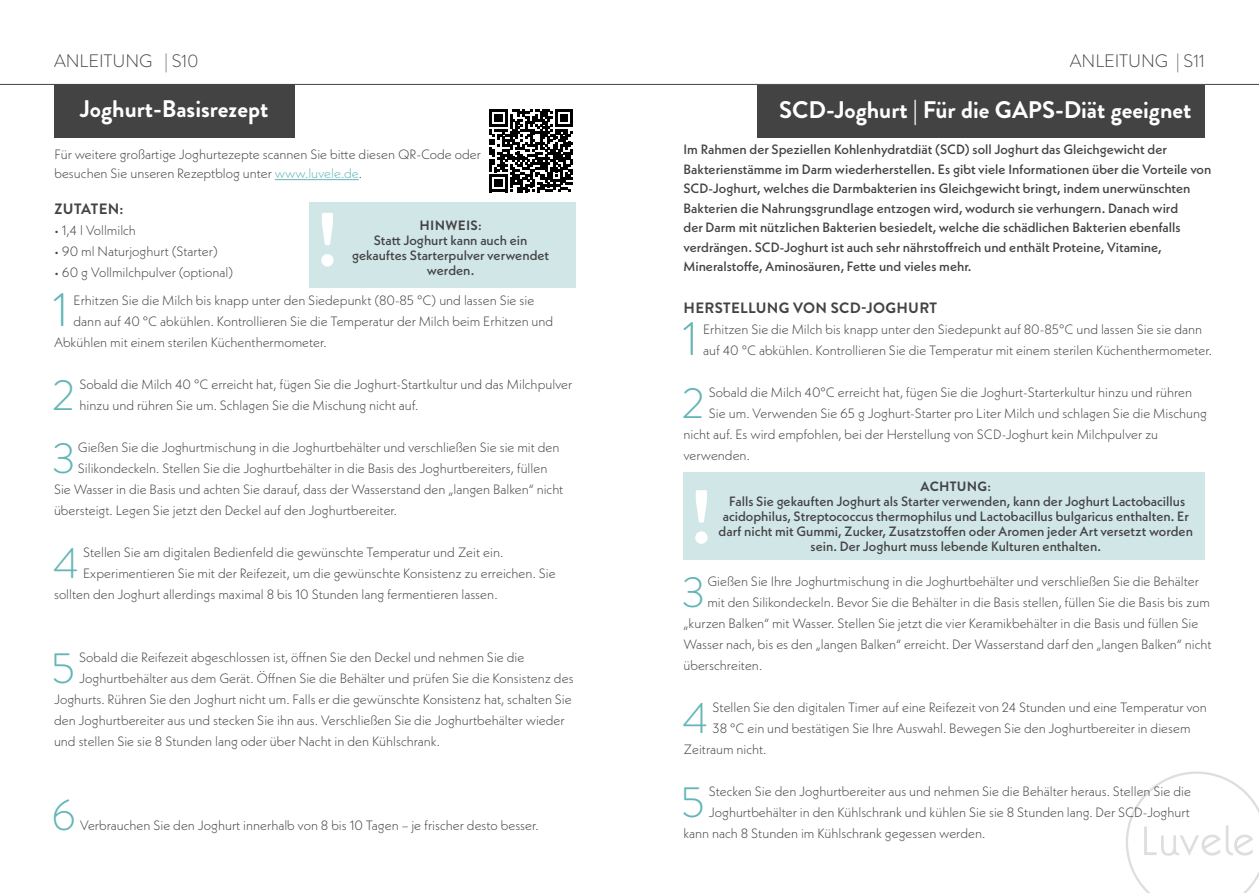
<style>
.page{position:relative;width:1259px;height:893px;background:#fff}
.page>*{position:absolute;margin:0;border:0;box-sizing:border-box;transform-origin:0 0}
.t1{font:700 75.6px "Brandon Grotesque";color:#fff}
.t2{font:300 48.3px "Brandon Grotesque";color:#64b5b6}
.t3{font:300 43.5px "Brandon Grotesque";color:#64b5b6}
.t4{font:700 24px "Brandon Grotesque";color:#fff}
.t5{font:300 18px "Brandon Grotesque";color:#444344}
.t6{font:700 15px "Brandon Grotesque";letter-spacing:.02em;color:#444344}
.t7{font:300 13.5px/21px "Neue Kabel";color:#444344}
.t8{font:500 13.5px/19.5px "Neue Kabel";color:#444344;text-align:center}
.t9{font:700 13.5px "Brandon Grotesque";letter-spacing:.02em;color:#444344}
.s1{color:#64b5b6}
</style>
<div class="page">
<svg style="left:1126px;top:771px;width:133px;height:122px"></svg>
<hr style="left:0;top:84px;width:1259px;height:1px;background:#444344">
<hr style="left:275px;top:179px;width:84px;height:1px;background:#64b5b6">
<div style="left:309px;top:203px;width:266px;height:85px;background:#d1e6e7"></div>
<div style="left:54px;top:84px;width:240px;height:54px;background:#444344"></div>
<svg style="left:490px;top:109px;width:83px;height:83px"></svg>
<div style="left:757px;top:85px;width:448px;height:53px;background:#444344"></div>
<div style="left:683px;top:473px;width:521px;height:87px;background:#d1e6e7"></div>
<h3 class="t5" style="left:54px;top:49px;width:146px">ANLEITUNG | S10</h3>
<h3 class="t4" style="left:80px;top:92px;width:190px">Joghurt-Basisrezept</h3>
<p class="t7" style="left:54px;top:144px;width:428px;line-height:19.5px">Für weitere großartige Joghurtezepte scannen Sie bitte diesen QR-Code oder besuchen Sie unseren Rezeptblog unter <span class="s1">www.luvele.de</span>.</p>
<p class="t6" style="left:55px;top:198px;width:71px">ZUTATEN:</p>
<p class="t7" style="left:54px;top:220px;width:83px">• 1,4 l Vollmilch</p>
<p class="t7" style="left:54px;top:241px;width:165px">• 90 ml Naturjoghurt (Starter)</p>
<p class="t7" style="left:54px;top:262px;width:180px">• 60 g Vollmilchpulver (optional)</p>
<h2 class="t2" style="left:53px;top:276px;width:17px">1</h2>
<p class="t7" style="left:74px;top:289px;width:462px">Erhitzen Sie die Milch bis knapp unter den Siedepunkt (80-85 °C) und lassen Sie sie</p>
<h1 class="t1" style="left:316px;top:187px;width:25px">!</h1>
<p class="t9" style="left:419px;top:215px;width:63px">HINWEIS:</p>
<p class="t8" style="left:352px;top:232px;width:198px;line-height:15px">Statt Joghurt kann auch ein gekauftes Starterpulver verwendet werden.</p>
<p class="t7" style="left:74px;top:310px;width:481px">dann auf 40 °C abkühlen. Kontrollieren Sie die Temperatur der Milch beim Erhitzen und</p>
<p class="t7" style="left:54px;top:331px;width:274px">Abkühlen mit einem sterilen Küchenthermometer.</p>
<h3 class="t3" style="left:52px;top:365px;width:24px">2</h3>
<p class="t7" style="left:79px;top:373px;width:494px">Sobald die Milch 40 °C erreicht hat, fügen Sie die Joghurt-Startkultur und das Milchpulver hinzu und rühren Sie um. Schlagen Sie die Mischung nicht auf.</p>
<h3 class="t3" style="left:52px;top:428px;width:25px">3</h3>
<p class="t7" style="left:78px;top:436px;width:483px">Gießen Sie die Joghurtmischung in die Joghurtbehälter und verschließen Sie sie mit den</p>
<p class="t7" style="left:78px;top:457px;width:471px">Silikondeckeln. Stellen Sie die Joghurtbehälter in die Basis des Joghurtbereiters, füllen</p>
<p class="t7" style="left:54px;top:478px;width:511px">Sie Wasser in die Basis und achten Sie darauf, dass der Wasserstand den „langen Balken“ nicht</p>
<p class="t7" style="left:54px;top:499px;width:345px">übersteigt. Legen Sie jetzt den Deckel auf den Joghurtbereiter.</p>
<h3 class="t3" style="left:53px;top:533px;width:27px">4</h3>
<p class="t7" style="left:83px;top:541px;width:422px">Stellen Sie am digitalen Bedienfeld die gewünschte Temperatur und Zeit ein.</p>
<p class="t7" style="left:83px;top:562px;width:474px">Experimentieren Sie mit der Reifezeit, um die gewünschte Konsistenz zu erreichen. Sie</p>
<p class="t7" style="left:54px;top:583px;width:445px">sollten den Joghurt allerdings maximal 8 bis 10 Stunden lang fermentieren lassen.</p>
<h3 class="t3" style="left:51px;top:638px;width:25px">5</h3>
<p class="t7" style="left:79px;top:646px;width:446px">Sobald die Reifezeit abgeschlossen ist, öffnen Sie den Deckel und nehmen Sie die</p>
<p class="t7" style="left:79px;top:667px;width:496px">Joghurtbehälter aus dem Gerät. Öffnen Sie die Behälter und prüfen Sie die Konsistenz des</p>
<p class="t7" style="left:54px;top:688px;width:519px">Joghurts. Rühren Sie den Joghurt nicht um. Falls er die gewünschte Konsistenz hat, schalten Sie</p>
<p class="t7" style="left:54px;top:709px;width:512px">den Joghurtbereiter aus und stecken Sie ihn aus. Verschließen Sie die Joghurtbehälter wieder</p>
<p class="t7" style="left:54px;top:730px;width:387px">und stellen Sie sie 8 Stunden lang oder über Nacht in den Kühlschrank.</p>
<h3 class="t3" style="left:51px;top:785px;width:26px">6</h3>
<p class="t7" style="left:80px;top:814px;width:460px">Verbrauchen Sie den Joghurt innerhalb von 8 bis 10 Tagen – je frischer desto besser.</p>
<h3 class="t5" style="left:1069px;top:48px;width:137px">ANLEITUNG | S11</h3>
<h3 class="t4" style="left:779px;top:93px;width:414px">SCD-Joghurt | Für die GAPS-Diät geeignet</h3>
<p class="t8" style="left:683px;top:140px;width:529px;text-align:left">Im Rahmen der Speziellen Kohlenhydratdiät (SCD) soll Joghurt das Gleichgewicht der Bakterienstämme im Darm wiederherstellen. Es gibt viele Informationen über die Vorteile von SCD-Joghurt, welches die Darmbakterien ins Gleichgewicht bringt, indem unerwünschten Bakterien die Nahrungsgrundlage entzogen wird, wodurch sie verhungern. Danach wird<br>der Darm mit nützlichen Bakterien besiedelt, welche die schädlichen Bakterien ebenfalls verdrängen. SCD-Joghurt ist auch sehr nährstoffreich und enthält Proteine, Vitamine, Mineralstoffe, Aminosäuren, Fette und vieles mehr.</p>
<p class="t6" style="left:683px;top:298px;width:255px">HERSTELLUNG VON SCD-JOGHURT</p>
<h2 class="t2" style="left:682px;top:306px;width:17px">1</h2>
<p class="t7" style="left:703px;top:319px;width:510px">Erhitzen Sie die Milch bis knapp unter den Siedepunkt auf 80-85°C und lassen Sie sie dann auf 40 °C abkühlen. Kontrollieren Sie die Temperatur mit einem sterilen Küchenthermometer.</p>
<h3 class="t3" style="left:682px;top:374px;width:24px">2</h3>
<p class="t7" style="left:709px;top:382px;width:485px">Sobald die Milch 40°C erreicht hat, fügen Sie die Joghurt-Starterkultur hinzu und rühren</p>
<p class="t7" style="left:709px;top:403px;width:499px">Sie um. Verwenden Sie 65 g Joghurt-Starter pro Liter Milch und schlagen Sie die Mischung</p>
<p class="t7" style="left:683px;top:424px;width:476px">nicht auf. Es wird empfohlen, bei der Herstellung von SCD-Joghurt kein Milchpulver zu</p>
<p class="t7" style="left:683px;top:445px;width:68px">verwenden.</p>
<h1 class="t1" style="left:689px;top:464px;width:25px">!</h1>
<p class="t9" style="left:920px;top:477px;width:72px">ACHTUNG:</p>
<p class="t8" style="left:718px;top:493px;width:476px;line-height:15px">Falls Sie gekauften Joghurt als Starter verwenden, kann der Joghurt Lactobacillus acidophilus, Streptococcus thermophilus und Lactobacillus bulgaricus enthalten. Er darf nicht mit Gummi, Zucker, Zusatzstoffen oder Aromen jeder Art versetzt worden sein. Der Joghurt muss lebende Kulturen enthalten.</p>
<h3 class="t3" style="left:681px;top:563px;width:25px">3</h3>
<p class="t7" style="left:707px;top:571px;width:493px">Gießen Sie Ihre Joghurtmischung in die Joghurtbehälter und verschließen Sie die Behälter</p>
<p class="t7" style="left:707px;top:592px;width:504px">mit den Silikondeckeln. Bevor Sie die Behälter in die Basis stellen, füllen Sie die Basis bis zum</p>
<p class="t7" style="left:683px;top:613px;width:516px">„kurzen Balken“ mit Wasser. Stellen Sie jetzt die vier Keramikbehälter in die Basis und füllen Sie</p>
<p class="t7" style="left:683px;top:634px;width:529px">Wasser nach, bis es den „langen Balken“ erreicht. Der Wasserstand darf den „langen Balken“ nicht</p>
<p class="t7" style="left:683px;top:655px;width:80px">überschreiten.</p>
<h3 class="t3" style="left:683px;top:689px;width:27px">4</h3>
<p class="t7" style="left:712px;top:697px;width:496px">Stellen Sie den digitalen Timer auf eine Reifezeit von 24 Stunden und eine Temperatur von</p>
<p class="t7" style="left:712px;top:718px;width:479px">38 °C ein und bestätigen Sie Ihre Auswahl. Bewegen Sie den Joghurtbereiter in diesem</p>
<p class="t7" style="left:683px;top:739px;width:85px">Zeitraum nicht.</p>
<h3 class="t3" style="left:680px;top:773px;width:25px">5</h3>
<p class="t7" style="left:709px;top:781px;width:484px">Stecken Sie den Joghurtbereiter aus und nehmen Sie die Behälter heraus. Stellen Sie die</p>
<p class="t7" style="left:709px;top:802px;width:482px">Joghurtbehälter in den Kühlschrank und kühlen Sie sie 8 Stunden lang. Der SCD-Joghurt</p>
<p class="t7" style="left:683px;top:823px;width:303px">kann nach 8 Stunden im Kühlschrank gegessen werden.</p>
</div>
